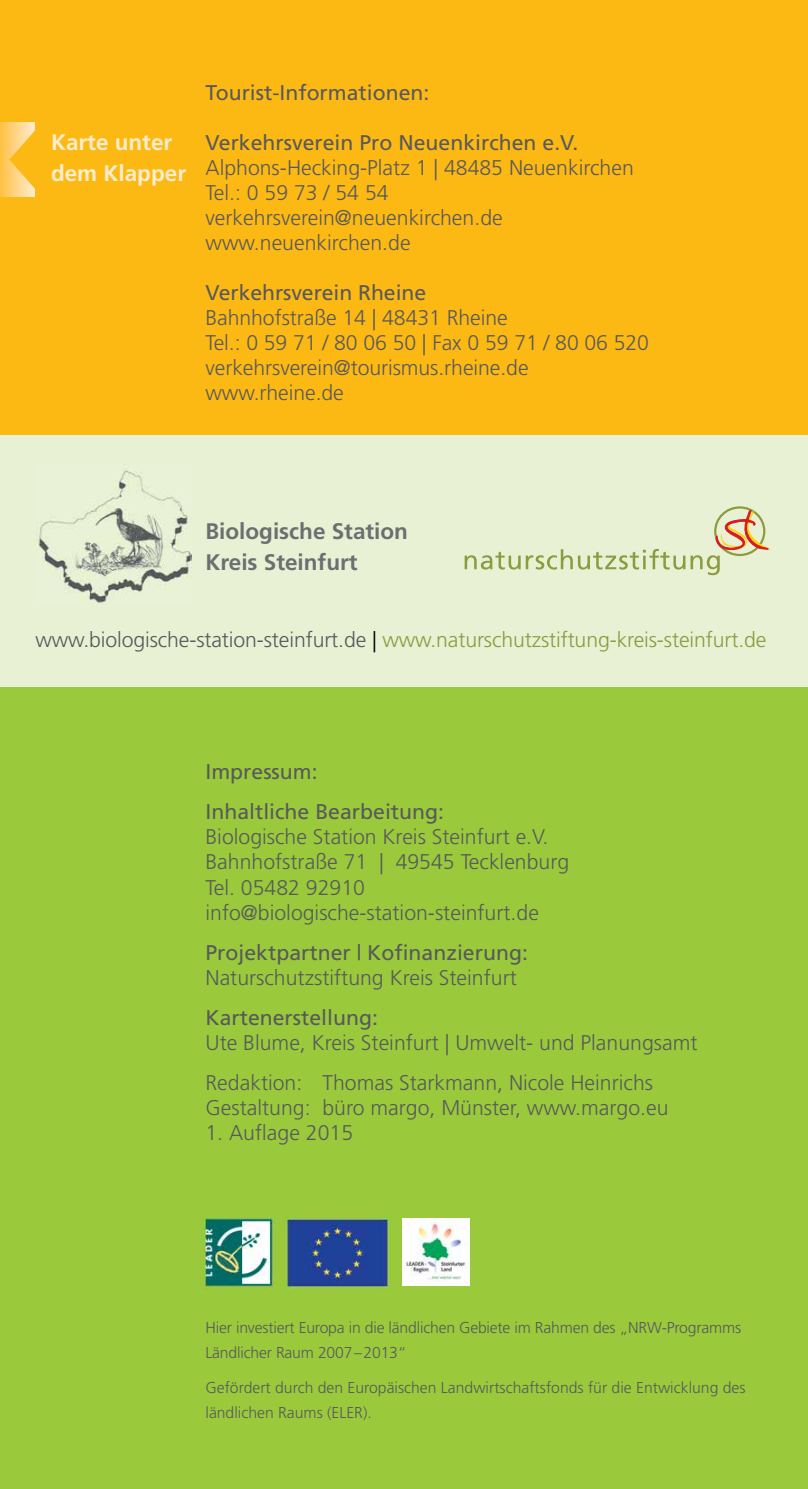
<style>
.page{position:relative;width:808px;height:1489px;background:#fff}
.page>*{position:absolute;margin:0;border:0;box-sizing:border-box;transform-origin:0 0}
.t1{font:700 22.5px/31.2px "Frutiger LT Std";color:#6d6e71}
.t2{font:700 22.5px/31.2px "Frutiger LT Std";color:#ffedce}
.t3{font:300 21.25px/25px "Frutiger";color:#58595b}
.t4{font:21.25px/40px "Frutiger";color:#58595b}
.t5{font:300 21.25px "Frutiger";letter-spacing:-.005em;color:#8b9b3e}
.t6{font:300 15.75px/25px "Frutiger";letter-spacing:-.005em;color:#58595b}
.s1{color:#58595b}
.s2{color:#000}
</style>
<div class="page">
<div style="left:0;top:0;width:808px;height:438px;background:#fdb913"></div>
<div style="left:0;top:435px;width:808px;height:1053px;background:#9aca3c"></div>
<div style="left:0;top:435px;width:808px;height:251px;background:#e8f1d4"></div>
<div style="left:714px;top:506px;width:51px;height:50px;border:2px solid #8d9b3e;border-radius:50%"></div>
<svg style="left:465px;top:510px;width:306px;height:65px"></svg>
<img style="left:35px;top:469px;width:156px;height:137px">
<svg style="left:0;top:123px;width:9px;height:73px"></svg>
<svg style="left:9px;top:123px;width:26px;height:73px"></svg>
<img style="left:202px;top:1216px;width:73px;height:72px">
<img style="left:284px;top:1212px;width:108px;height:80px">
<img style="left:403px;top:1218px;width:66px;height:67px">
<p class="t2" style="left:51px;top:126px;width:137px">Karte unter dem Klapper</p>
<p class="t4" style="left:205px;top:72px;width:225px">Tourist-Informationen:</p>
<p class="t4" style="left:205px;top:122px;width:374px">Verkehrsverein Pro Neuenkirchen e.V.</p>
<p class="t3" style="left:205px;top:155px;width:430px">Alphons-Hecking-Platz 1 | 48485 Neuenkirchen<br>Tel.: 0 59 73 / 54 54 verkehrsverein@neuenkirchen.de www.neuenkirchen.de</p>
<p class="t4" style="left:205px;top:272px;width:222px">Verkehrsverein Rheine</p>
<p class="t3" style="left:205px;top:305px;width:445px">Bahnhofstraße 14 | 48431 Rheine<br>Tel.: 0 59 71 / 80 06 50 | Fax 0 59 71 / 80 06 520 verkehrsverein@tourismus.rheine.de www.rheine.de</p>
<p class="t1" style="left:205px;top:515px;width:204px">Biologische Station<br>Kreis Steinfurt</p>
<p class="t5" style="left:35px;top:627px;width:732px"><span class="s1">www.biologische-station-steinfurt.de</span> <span class="s2">|</span> www.naturschutzstiftung-kreis-steinfurt.de</p>
<p class="t4" style="left:205px;top:751px;width:240px">Impressum:<br>Inhaltliche Bearbeitung:</p>
<p class="t3" style="left:205px;top:825px;width:365px">Biologische Station Kreis Steinfurt e.V.<br>Bahnhofstraße 71 | 49545 Tecklenburg Tel. 05482 92910 info@biologische-station-steinfurt.de</p>
<p class="t4" style="left:205px;top:931px;width:324px">Projektpartner | Kofinanzierung:</p>
<p class="t3" style="left:205px;top:964px;width:313px">Naturschutzstiftung Kreis Steinfurt</p>
<p class="t4" style="left:205px;top:996px;width:174px">Kartenerstellung:</p>
<p class="t3" style="left:205px;top:1022px;width:493px;line-height:40px">Ute Blume, Kreis Steinfurt | Umwelt- und Planungsamt<br>Redaktion: Thomas Starkmann, Nicole Heinrichs</p>
<p class="t3" style="left:205px;top:1094px;width:464px">Gestaltung: büro margo, Münster, www.margo.eu</p>
<p class="t3" style="left:205px;top:1119px;width:149px">1. Auflage 2015</p>
<p class="t6" style="left:205px;top:1314px;width:537px">Hier investiert Europa in die ländlichen Gebiete im Rahmen des „NRW-Programms<br>Ländlicher Raum 2007–2013“</p>
<p class="t6" style="left:205px;top:1375px;width:541px">Gefördert durch den Europäischen Landwirtschaftsfonds für die Entwicklung des ländlichen Raums (ELER).</p>
</div>
